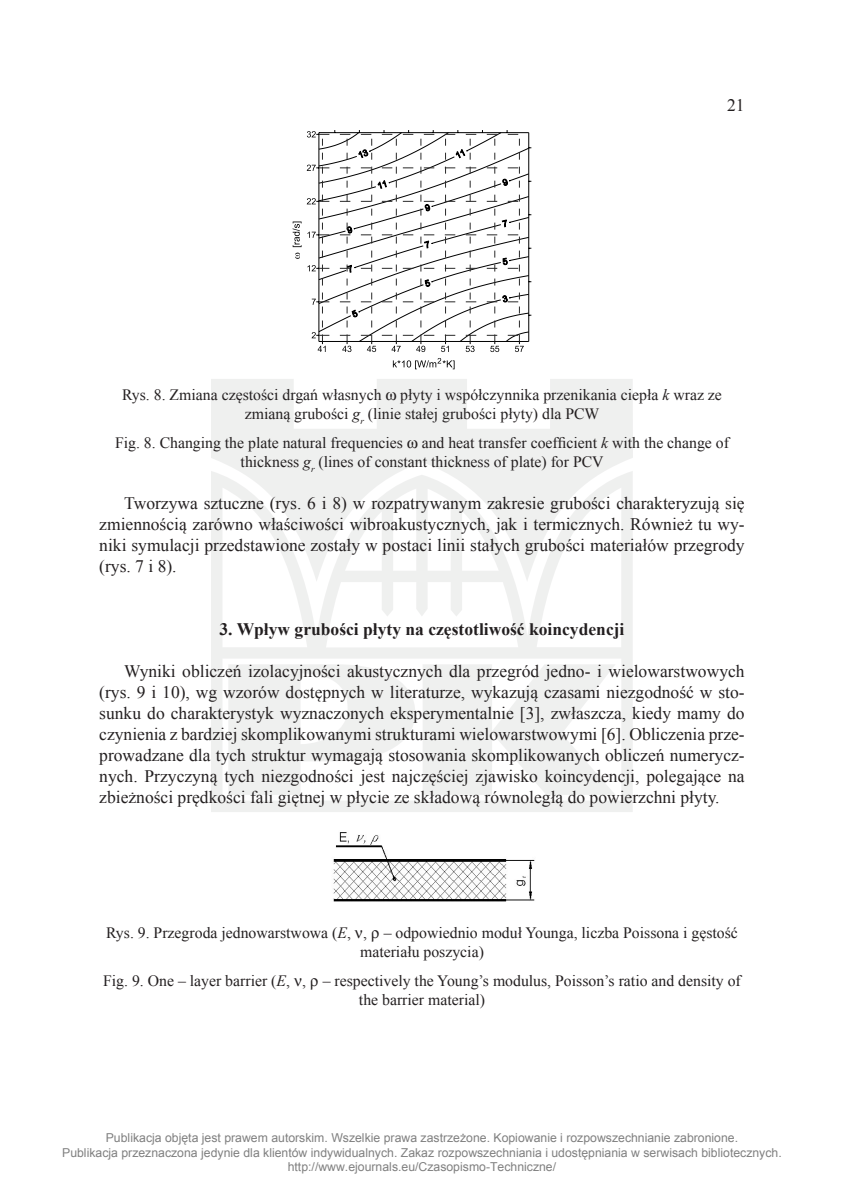
<style>
.page{position:relative;width:844px;height:1191px;background:#fff}
.page>*{position:absolute;margin:0;border:0;box-sizing:border-box;transform-origin:0 0}
.tekst_cz{font:17.5px/21px "Times New Roman";color:#231f20;text-align:justify}
.tytuł_rozdz__1{font:700 17.5px "Times New Roman";color:#231f20}
.ryc__cz{font:15.75px/18.9px "Times New Roman";color:#231f20;text-align:center}
.t1{font:12.25px/14.7px "Arial";color:#808080;text-align:center}
.s1{font-style:italic}
</style>
<div class="page">
<svg style="left:211px;top:379px;width:421px;height:433px;fill:#eff0ef"></svg>
<svg style="left:292px;top:221px;width:9px;height:26px"></svg>
<svg style="left:307px;top:130px;width:224px;height:222px"></svg>
<svg style="left:295px;top:253px;width:5px;height:6px"></svg>
<svg style="left:393px;top:358px;width:61px;height:11px"></svg>
<img style="left:333px;top:832px;width:202px;height:70px">
<svg style="left:386px;top:392px;width:10px;height:8px"></svg>
<svg style="left:407px;top:440px;width:10px;height:8px"></svg>
<p class="tekst_cz" style="left:727px;top:95px;width:19px">21</p>
<p class="ryc__cz" style="left:122px;top:385px;width:601px">Rys. 8. Zmiana częstości drgań własnych płyty i współczynnika przenikania ciepła <span class="s1">k</span> wraz ze zmianą grubości <span class="s1">g</span><sub>r</sub> (linie stałej grubości płyty) dla PCW</p>
<p class="ryc__cz" style="left:115px;top:433px;width:615px">Fig. 8. Changing the plate natural frequencies and heat transfer coefficient <span class="s1">k</span> with the change of thickness <span class="s1">g</span><sub>r</sub> (lines of constant thickness of plate) for PCV</p>
<p class="tekst_cz" style="left:99px;top:492px;width:646px;text-indent:25px">Tworzywa sztuczne (rys. 6 i 8) w rozpatrywanym zakresie grubości charakteryzują się zmiennością zarówno właściwości wibroakustycznych, jak i termicznych. Również tu wy&shy;niki symulacji przedstawione zostały w postaci linii stałych grubości materiałów przegrody (rys. 7 i 8).</p>
<p class="tytuł_rozdz__1" style="left:219px;top:617px;width:406px">3. Wpływ grubości płyty na częstotliwość koincydencji</p>
<p class="tekst_cz" style="left:99px;top:660px;width:646px;text-indent:25px">Wyniki obliczeń izolacyjności akustycznych dla przegród jedno- i wielowarstwowych (rys. 9 i 10), wg wzorów dostępnych w literaturze, wykazują czasami niezgodność w sto&shy;sunku do charakterystyk wyznaczonych eksperymentalnie [3], zwłaszcza, kiedy mamy do czynienia z bardziej skomplikowanymi strukturami wielowarstwowymi [6]. Obliczenia prze&shy;prowadzane dla tych struktur wymagają stosowania skomplikowanych obliczeń numerycz&shy;nych. Przyczyną tych niezgodności jest najczęściej zjawisko koincydencji, polegające na zbieżności prędkości fali giętnej w płycie ze składową równoległą do powierzchni płyty.</p>
<p class="ryc__cz" style="left:106px;top:923px;width:633px">Rys. 9. Przegroda jednowarstwowa (<span class="s1">E</span>, , – odpowiednio moduł Younga, liczba Poissona i gęstość materiału poszycia)</p>
<p class="ryc__cz" style="left:103px;top:971px;width:639px">Fig. 9. One – layer barrier (<span class="s1">E</span>, , – respectively the Young’s modulus, Poisson’s ratio and density of the barrier material)</p>
<p class="t1" style="left:62px;top:1130px;width:721px">Publikacja objęta jest prawem autorskim. Wszelkie prawa zastrzeżone. Kopiowanie i rozpowszechnianie zabronione.<br>Publikacja przeznaczona jedynie dla klientów indywidualnych. Zakaz rozpowszechniania i udostępniania w serwisach bibliotecznych. http://www.ejournals.eu/Czasopismo-Techniczne/</p>
</div>
